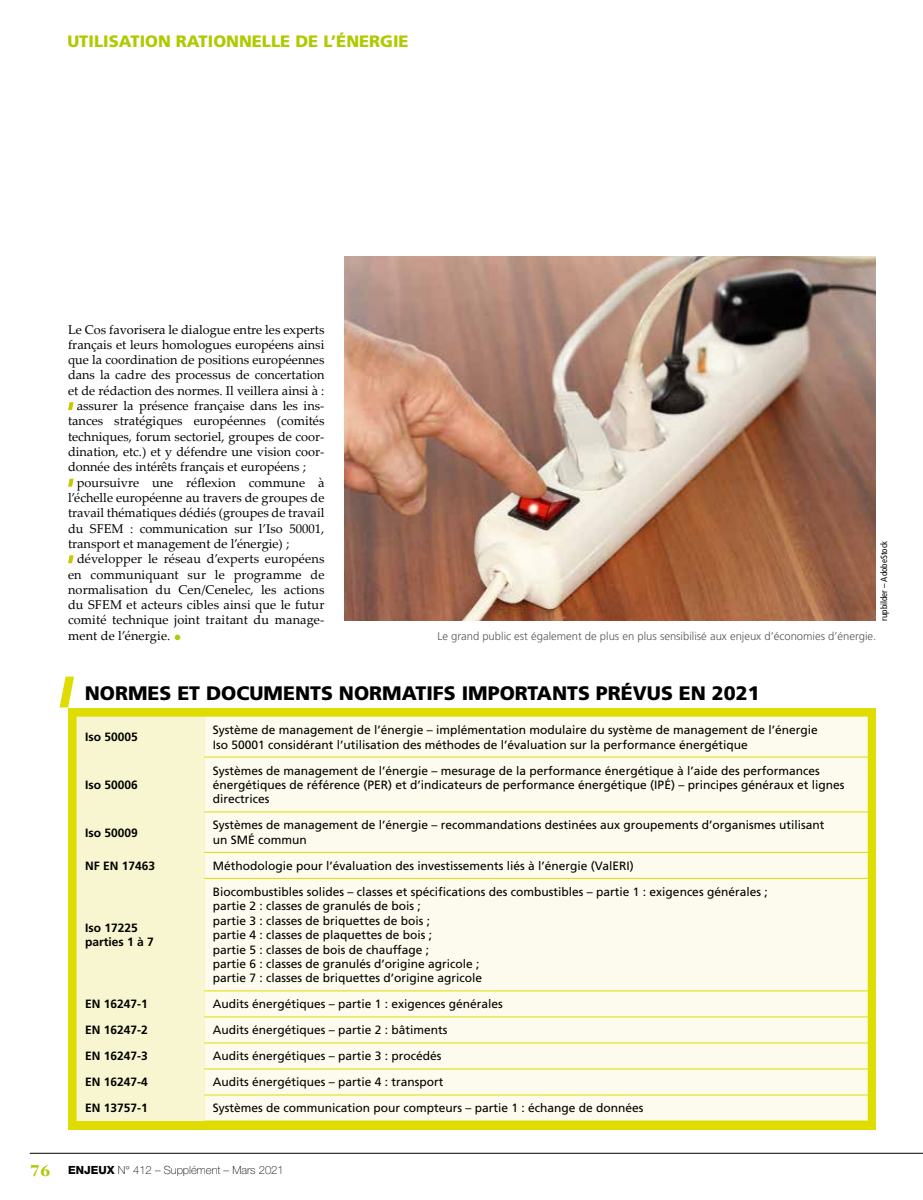
<style>
.page{position:relative;width:923px;height:1200px;background:#fff}
.page>*{position:absolute;margin:0;border:0;box-sizing:border-box;transform-origin:0 0}
.t1{font:900 19.5px "Frutiger";color:#000}
.t2{font:900 16.5px "Frutiger";color:#afca00}
.t3{font:12.75px "Palatino Linotype";color:#000}
.t4{font:12px/14.4px "Frutiger";color:#000}
.t5{font:700 12px/14.4px "Frutiger";color:#000}
.t6{font:300 11.25px "Frutiger";color:#565655}
.t7{font:100 11.25px "Helvetica Neue";color:#000}
.t8{font:condensed 9px "Frutiger";color:#000}
.s1{color:#afca00}
.s2{font-family:"Fairfield LH";font-weight:800;font-size:16.5px;color:#afca00}
.s3{font-weight:800}
</style>
<div class="page">
<hr style="left:30px;top:1152px;width:893px;height:1px;background:#000">
<div style="left:68px;top:708px;width:807px;height:421px;background:#dedc00"></div>
<div style="left:77px;top:716px;width:127px;height:404px;background:#f7f6d1"></div>
<div style="left:204px;top:716px;width:663px;height:404px;background:#fcfbed"></div>
<hr style="left:204px;top:756px;width:663px;height:1px;background:#dedc00">
<hr style="left:204px;top:811px;width:663px;height:1px;background:#dedc00">
<hr style="left:204px;top:851px;width:663px;height:1px;background:#dedc00">
<hr style="left:204px;top:877px;width:663px;height:1px;background:#dedc00">
<hr style="left:204px;top:990px;width:663px;height:1px;background:#dedc00">
<hr style="left:204px;top:1016px;width:663px;height:1px;background:#dedc00">
<hr style="left:204px;top:1042px;width:663px;height:1px;background:#dedc00">
<hr style="left:204px;top:1068px;width:663px;height:1px;background:#dedc00">
<hr style="left:204px;top:1094px;width:663px;height:1px;background:#dedc00">
<svg style="left:60px;top:676px;width:14px;height:31px"></svg>
<svg style="left:68px;top:402px;width:6px;height:8px"></svg>
<svg style="left:68px;top:478px;width:6px;height:8px"></svg>
<svg style="left:68px;top:555px;width:6px;height:8px"></svg>
<img style="left:344px;top:256px;width:531px;height:364px">
<h2 class="t2" style="left:67px;top:31px;width:343px">UTILISATION RATIONNELLE DE L’ÉNERGIE</h2>
<p class="t3" style="left:68px;top:320px;width:258px">Le Cos favorisera le dialogue entre les experts</p>
<p class="t3" style="left:68px;top:335px;width:258px">français et leurs homologues européens ainsi</p>
<p class="t3" style="left:68px;top:350px;width:258px">que la coordination de positions européennes</p>
<p class="t3" style="left:68px;top:366px;width:258px">dans la cadre des processus de concertation</p>
<p class="t3" style="left:68px;top:381px;width:258px">et de rédaction des normes. Il veillera ainsi à :</p>
<p class="t3" style="left:77px;top:396px;width:249px">assurer la présence française dans les ins-</p>
<p class="t3" style="left:68px;top:412px;width:258px">tances stratégiques européennes (comités</p>
<p class="t3" style="left:68px;top:427px;width:258px">techniques, forum sectoriel, groupes de coor-</p>
<p class="t3" style="left:68px;top:442px;width:258px">dination, etc.) et y défendre une vision coor-</p>
<p class="t3" style="left:68px;top:458px;width:239px">donnée des intérêts français et européens ;</p>
<p class="t3" style="left:77px;top:473px;width:249px">poursuivre une réflexion commune à</p>
<p class="t3" style="left:68px;top:488px;width:258px">l’échelle européenne au travers de groupes de</p>
<p class="t3" style="left:68px;top:503px;width:258px">travail thématiques dédiés (groupes de travail</p>
<p class="t3" style="left:68px;top:519px;width:258px">du SFEM : communication sur l’Iso 50001,</p>
<p class="t3" style="left:68px;top:534px;width:223px">transport et management de l’énergie) ;</p>
<p class="t3" style="left:77px;top:549px;width:249px">développer le réseau d’experts européens</p>
<p class="t3" style="left:68px;top:565px;width:258px">en communiquant sur le programme de</p>
<p class="t3" style="left:68px;top:580px;width:258px">normalisation du Cen/Cenelec, les actions</p>
<p class="t3" style="left:68px;top:595px;width:258px">du SFEM et acteurs cibles ainsi que le futur</p>
<p class="t3" style="left:68px;top:611px;width:258px">comité technique joint traitant du manage-</p>
<p class="t3" style="left:68px;top:626px;width:115px">ment de l’énergie. <span class="s1">●</span></p>
<p class="t6" style="left:437px;top:629px;width:440px">Le grand public est également de plus en plus sensibilisé aux enjeux d’économies d’énergie.</p>
<p class="t8" style="left:879px;top:620px;width:81px;rotate:-90deg">rupbilder – AdobeStock</p>
<h1 class="t1" style="left:85px;top:681px;width:676px">NORMES ET DOCUMENTS NORMATIFS IMPORTANTS PRÉVUS EN 2021</h1>
<p class="t5" style="left:85px;top:729px;width:54px">Iso 50005</p>
<p class="t4" style="left:213px;top:722px;width:606px">Système de management de l’énergie – implémentation modulaire du système de management de l’énergie<br>Iso 50001 considérant l’utilisation des méthodes de l’évaluation sur la performance énergétique</p>
<p class="t5" style="left:85px;top:777px;width:54px">Iso 50006</p>
<p class="t4" style="left:213px;top:763px;width:633px">Systèmes de management de l’énergie – mesurage de la performance énergétique à l’aide des performances énergétiques de référence (PER) et d’indicateurs de performance énergétique (IPÉ) – principes généraux et lignes directrices</p>
<p class="t5" style="left:85px;top:825px;width:54px">Iso 50009</p>
<p class="t4" style="left:213px;top:817px;width:613px">Systèmes de management de l’énergie – recommandations destinées aux groupements d’organismes utilisant un SMÉ commun</p>
<p class="t5" style="left:85px;top:858px;width:72px">NF EN 17463</p>
<p class="t4" style="left:213px;top:858px;width:422px">Méthodologie pour l’évaluation des investissements liés à l’énergie (ValERI)</p>
<p class="t5" style="left:85px;top:920px;width:70px">Iso 17225 parties 1 à 7</p>
<p class="t4" style="left:213px;top:884px;width:556px">Biocombustibles solides – classes et spécifications des combustibles – partie 1 : exigences générales ; partie 2 : classes de granulés de bois ;<br>partie 3 : classes de briquettes de bois ;<br>partie 4 : classes de plaquettes de bois ;<br>partie 5 : classes de bois de chauffage ;<br>partie 6 : classes de granulés d’origine agricole ;<br>partie 7 : classes de briquettes d’origine agricole</p>
<p class="t5" style="left:85px;top:996px;width:64px">EN 16247-1</p>
<p class="t4" style="left:213px;top:996px;width:292px">Audits énergétiques – partie 1 : exigences générales</p>
<p class="t5" style="left:85px;top:1022px;width:64px">EN 16247-2</p>
<p class="t4" style="left:213px;top:1022px;width:236px">Audits énergétiques – partie 2 : bâtiments</p>
<p class="t5" style="left:85px;top:1048px;width:64px">EN 16247-3</p>
<p class="t4" style="left:213px;top:1048px;width:230px">Audits énergétiques – partie 3 : procédés</p>
<p class="t5" style="left:85px;top:1074px;width:64px">EN 16247-4</p>
<p class="t4" style="left:213px;top:1074px;width:232px">Audits énergétiques – partie 4 : transport</p>
<p class="t5" style="left:85px;top:1100px;width:64px">EN 13757-1</p>
<p class="t4" style="left:213px;top:1100px;width:432px">Systèmes de communication pour compteurs – partie 1 : échange de données</p>
<p class="t7" style="left:30px;top:1163px;width:255px"><span class="s2">76</span> <span class="s3">ENJEUX</span> N° 412 – Supplément – Mars 2021</p>
</div>
